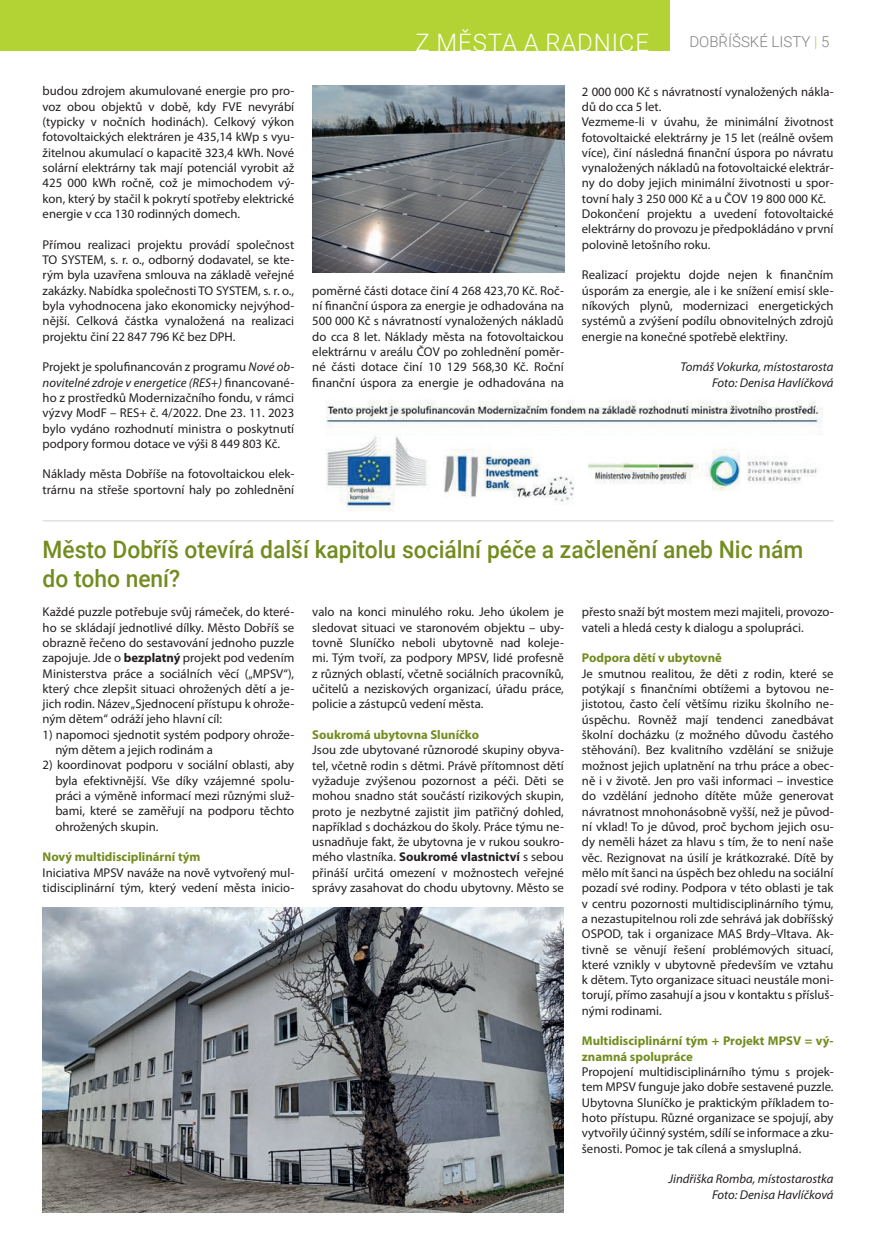
<style>
.page{position:relative;width:875px;height:1254px;background:#fff}
.page>*{position:absolute;margin:0;border:0;box-sizing:border-box;transform-origin:0 0}
.t1{font:500 24px/28.8px "Roboto";color:#738c1f;scale:.95 1}
.t2{font:300 24px "Roboto";letter-spacing:.035em;color:#fff}
.t3{font:300 15px "Roboto";color:#808285}
.t4{font:12.75px/15.3px "Myriad Pro";color:#231f20;text-align:justify}
.t5{font:700 12.75px/15.3px "Myriad Pro";color:#738c1f}
.t6{font:italic 12.75px/15.3px "Myriad Pro";color:#231f20;text-align:right}
.s1{font-style:italic}
.s2{color:#b3d234}
.s3{font-weight:700}
</style>
<div class="page">
<div style="left:0;top:0;width:670px;height:51px;background:#b3d234"></div>
<hr style="left:43px;top:520px;width:790px;height:1px;background:#d1d2d4">
<img style="left:326px;top:400px;width:497px;height:111px">
<img style="left:313px;top:85px;width:251px;height:187px">
<img style="left:43px;top:907px;width:521px;height:305px">
<p class="t4" style="left:43px;top:83px;width:253px">budou zdrojem akumulované energie pro pro&shy;voz obou objektů v době, kdy FVE nevyrábí (typicky v nočních hodinách). Celkový výkon fotovoltaických elektráren je 435,14 kWp s vyu&shy;žitelnou akumulací o kapacitě 323,4 kWh. Nové solární elektrárny tak mají potenciál vyrobit až 425 000 kWh ročně, což je mimochodem vý&shy;kon, který by stačil k pokrytí spotřeby elektrické energie v cca 130 rodinných domech.</p>
<p class="t4" style="left:43px;top:236px;width:253px">Přímou realizaci projektu provádí společnost TO SYSTEM, s. r. o., odborný dodavatel, se kte&shy;rým byla uzavřena smlouva na základě veřejné zakázky. Nabídka společnosti TO SYSTEM, s. r. o., byla vyhodnocena jako ekonomicky nejvýhod&shy;nější. Celková částka vynaložená na realizaci projektu činí 22 847 796 Kč bez DPH.</p>
<p class="t4" style="left:43px;top:359px;width:253px">Projekt je spolufinancován z programu <span class="s1">Nové ob&shy;novitelné zdroje v energetice (RES+)</span> financované&shy;ho z prostředků Modernizačního fondu, v rámci výzvy ModF – RES+ č. 4/2022. Dne 23. 11. 2023 bylo vydáno rozhodnutí ministra o poskytnutí podpory formou dotace ve výši 8 449 803 Kč.</p>
<p class="t4" style="left:43px;top:466px;width:253px">Náklady města Dobříše na fotovoltaickou elek&shy;trárnu na střeše sportovní haly po zohlednění</p>
<h1 class="t2" style="left:416px;top:26px;width:235px">Z MĚSTA A RADNICE</h1>
<p class="t3" style="left:689px;top:31px;width:141px">DOBŘÍŠSKÉ LISTY <span class="s2">|</span> 5</p>
<p class="t4" style="left:312px;top:282px;width:253px">poměrné části dotace činí 4 268 423,70 Kč. Roč&shy;ní finanční úspora za energie je odhadována na 500 000 Kč s návratností vynaložených nákladů do cca 8 let. Náklady města na fotovoltaickou elektrárnu v areálu ČOV po zohlednění poměr&shy;né části dotace činí 10 129 568,30 Kč. Roční finanční úspora za energie je odhadována na</p>
<p class="t4" style="left:582px;top:83px;width:253px;text-align:left">2 000 000 Kč s návratností vynaložených nákla&shy;dů do cca 5 let.<br>Vezmeme-li v úvahu, že minimální životnost fotovoltaické elektrárny je 15 let (reálně ovšem více), činí následná finanční úspora po návratu vynaložených nákladů na fotovoltaické elektrár&shy;ny do doby jejich minimální životnosti u spor&shy;tovní haly 3 250 000 Kč a u ČOV 19 800 000 Kč.<br>Dokončení projektu a uvedení fotovoltaické elektrárny do provozu je předpokládáno v první polovině letošního roku.</p>
<p class="t4" style="left:582px;top:267px;width:253px">Realizací projektu dojde nejen k finančním úsporám za energie, ale i ke snížení emisí skle&shy;níkových plynů, modernizaci energetických systémů a zvýšení podílu obnovitelných zdrojů energie na konečné spotřebě elektřiny.</p>
<p class="t6" style="left:680px;top:359px;width:155px">Tomáš Vokurka, místostarosta<br>Foto: Denisa Havlíčková</p>
<h1 class="t1" style="left:43px;top:534px;width:802px">Město Dobříš otevírá další kapitolu sociální péče a začlenění aneb Nic nám do toho není?</h1>
<p class="t4" style="left:43px;top:604px;width:253px">Každé puzzle potřebuje svůj rámeček, do které&shy;ho se skládají jednotlivé dílky. Město Dobříš se obrazně řečeno do sestavování jednoho puzzle zapojuje. Jde o <span class="s3">bezplatný</span> projekt pod vedením Ministerstva práce a sociálních věcí („MPSV“), který chce zlepšit situaci ohrožených dětí a je&shy;jich rodin. Název „Sjednocení přístupu k ohrože&shy;ným dětem“ odráží jeho hlavní cíl:</p>
<p class="t4" style="left:55px;top:726px;width:240px;text-indent:-13px">1) napomoci sjednotit systém podpory ohrože&shy;ným dětem a jejich rodinám a</p>
<p class="t4" style="left:55px;top:757px;width:240px;text-indent:-13px">2) koordinovat podporu v sociální oblasti, aby byla efektivnější. Vše díky vzájemné spolu&shy;práci a výměně informací mezi různými služ&shy;bami, které se zaměřují na podporu těchto ohrožených skupin.</p>
<p class="t5" style="left:43px;top:848px;width:159px">Nový multidisciplinární tým</p>
<p class="t4" style="left:43px;top:864px;width:253px">Iniciativa MPSV naváže na nově vytvořený mul&shy;tidisciplinární tým, který vedení města inicio-</p>
<p class="t4" style="left:312px;top:604px;width:253px">valo na konci minulého roku. Jeho úkolem je sledovat situaci ve staronovém objektu – uby&shy;tovně Sluníčko neboli ubytovně nad koleje&shy;mi. Tým tvoří, za podpory MPSV, lidé profesně z různých oblastí, včetně sociálních pracovníků, učitelů a neziskových organizací, úřadu práce, policie a zástupců vedení města.</p>
<p class="t5" style="left:312px;top:726px;width:168px">Soukromá ubytovna Sluníčko</p>
<p class="t4" style="left:312px;top:742px;width:253px">Jsou zde ubytované různorodé skupiny obyva&shy;tel, včetně rodin s dětmi. Právě přítomnost dětí vyžaduje zvýšenou pozornost a péči. Děti se mohou snadno stát součástí rizikových skupin, proto je nezbytné zajistit jim patřičný dohled, například s docházkou do školy. Práce týmu ne&shy;usnadňuje fakt, že ubytovna je v rukou soukro&shy;mého vlastníka. <span class="s3">Soukromé vlastnictví</span> s sebou přináší určitá omezení v možnostech veřejné správy zasahovat do chodu ubytovny. Město se</p>
<p class="t4" style="left:582px;top:604px;width:253px">přesto snaží být mostem mezi majiteli, provozo&shy;vateli a hledá cesty k dialogu a spolupráci.</p>
<p class="t5" style="left:582px;top:650px;width:141px">Podpora dětí v ubytovně</p>
<p class="t4" style="left:582px;top:665px;width:253px">Je smutnou realitou, že děti z rodin, které se potýkají s finančními obtížemi a bytovou ne&shy;jistotou, často čelí většímu riziku školního ne&shy;úspěchu. Rovněž mají tendenci zanedbávat školní docházku (z možného důvodu častého stěhování). Bez kvalitního vzdělání se snižuje možnost jejich uplatnění na trhu práce a obec&shy;ně i v životě. Jen pro vaši informaci – investice do vzdělání jednoho dítěte může generovat návratnost mnohonásobně vyšší, než je původ&shy;ní vklad! To je důvod, proč bychom jejich osu&shy;dy neměli házet za hlavu s tím, že to není naše věc. Rezignovat na úsilí je krátkozraké. Dítě by mělo mít šanci na úspěch bez ohledu na sociální pozadí své rodiny. Podpora v této oblasti je tak v centru pozornosti multidisciplinárního týmu, a nezastupitelnou roli zde sehrává jak dobříšský OSPOD, tak i organizace MAS Brdy–Vltava. Ak&shy;tivně se věnují řešení problémových situací, které vznikly v ubytovně především ve vztahu k dětem. Tyto organizace situaci neustále moni&shy;torují, přímo zasahují a jsou v kontaktu s přísluš&shy;nými rodinami.</p>
<p class="t5" style="left:582px;top:1032px;width:253px">Multidisciplinární tým + Projekt MPSV = vý&shy;znamná spolupráce</p>
<p class="t4" style="left:582px;top:1063px;width:253px">Propojení multidisciplinárního týmu s projek&shy;tem MPSV funguje jako dobře sestavené puzzle.<br>Ubytovna Sluníčko je praktickým příkladem to&shy;hoto přístupu. Různé organizace se spojují, aby vytvořily účinný systém, sdílí se informace a zku&shy;šenosti. Pomoc je tak cílená a smysluplná.</p>
<p class="t6" style="left:668px;top:1170px;width:167px">Jindřiška Romba, místostarostka<br>Foto: Denisa Havlíčková</p>
</div>
